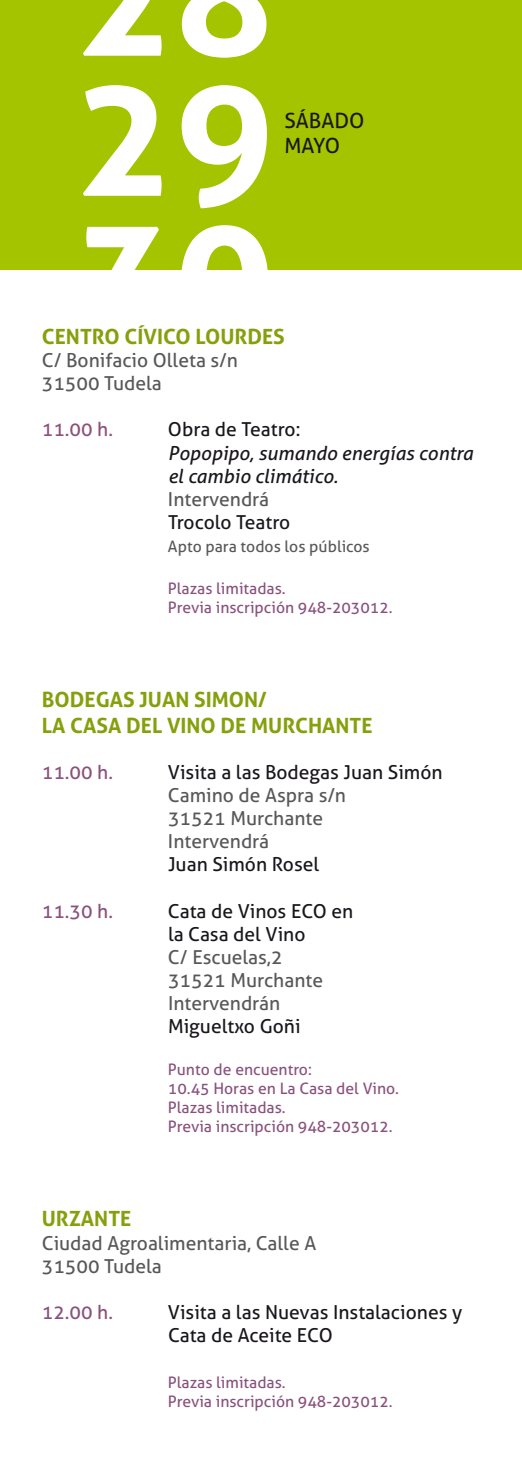
<style>
.page{position:relative;width:522px;height:1474px;background:#fff}
.page>*{position:absolute;margin:0;border:0;box-sizing:border-box;transform-origin:0 0}
.t1{font:700 166.95px/140px "Aller";color:#fff}
.t2{font:700 21px/25.2px "Aller";color:#85a00c}
.t3{font:21px/25.2px "Aller";color:#1a171c}
.t4{font:19.25px/23.1px "Aller";color:#58585a}
.t5{font:19.25px/23.1px "Aller";color:#1a171c}
.t6{font:italic 19.25px/23.1px "Aller";color:#1a171c}
.t7{font:19.25px "Aller";color:#89527d}
.t8{font:15.75px/18.9px "Aller";color:#89527d}
.t9{font:15.75px "Aller";color:#58585a}
</style>
<div class="page">
<div style="left:0;top:0;width:521px;height:270px;background:#a4c400"></div>
<h1 class="t1" style="left:73px;top:-75px;width:202px">2<br>29<br>30</h1>
<h2 class="t3" style="left:284px;top:108px;width:81px">SÁBADO<br>MAYO</h2>
<h2 class="t2" style="left:42px;top:324px;width:244px">CENTRO CÍVICO LOURDES</h2>
<p class="t4" style="left:42px;top:348px;width:197px">C/ Bonifacio Olleta s/n<br>31500 Tudela</p>
<p class="t7" style="left:42px;top:418px;width:73px">11.00 h.</p>
<p class="t5" style="left:168px;top:418px;width:134px">Obra de Teatro:</p>
<p class="t6" style="left:168px;top:441px;width:306px">Popopipo, sumando energías contra el cambio climático.</p>
<p class="t4" style="left:168px;top:487px;width:103px">Intervendrá</p>
<p class="t5" style="left:168px;top:510px;width:124px">Trocolo Teatro</p>
<p class="t9" style="left:168px;top:536px;width:203px">Apto para todos los públicos</p>
<p class="t8" style="left:168px;top:579px;width:226px">Plazas limitadas.<br>Previa inscripción 948-203012.</p>
<h2 class="t2" style="left:42px;top:687px;width:332px">BODEGAS JUAN SIMON/<br>LA CASA DEL VINO DE MURCHANTE</h2>
<p class="t7" style="left:42px;top:760px;width:73px">11.00 h.</p>
<p class="t5" style="left:168px;top:760px;width:276px">Visita a las Bodegas Juan Simón</p>
<p class="t4" style="left:168px;top:783px;width:179px">Camino de Aspra s/n<br>31521 Murchante<br>Intervendrá</p>
<p class="t5" style="left:168px;top:852px;width:153px">Juan Simón Rosel</p>
<p class="t7" style="left:42px;top:899px;width:73px">11.30 h.</p>
<p class="t5" style="left:168px;top:899px;width:186px">Cata de Vinos ECO en la Casa del Vino</p>
<p class="t4" style="left:168px;top:945px;width:156px">C/ Escuelas,2<br>31521 Murchante<br>Intervendrán</p>
<p class="t5" style="left:168px;top:1014px;width:134px">Migueltxo Goñi</p>
<p class="t8" style="left:168px;top:1059px;width:232px">Punto de encuentro:<br>10.45 Horas en La Casa del Vino.<br>Plazas limitadas.<br>Previa inscripción 948-203012.</p>
<h2 class="t2" style="left:42px;top:1206px;width:91px">URZANTE</h2>
<p class="t4" style="left:42px;top:1230px;width:276px">Ciudad Agroalimentaria, Calle A<br>31500 Tudela</p>
<p class="t7" style="left:42px;top:1300px;width:73px">12.00 h.</p>
<p class="t5" style="left:168px;top:1300px;width:295px">Visita a las Nuevas Instalaciones y<br>Cata de Aceite ECO</p>
<p class="t8" style="left:168px;top:1372px;width:226px">Plazas limitadas.<br>Previa inscripción 948-203012.</p>
</div>
